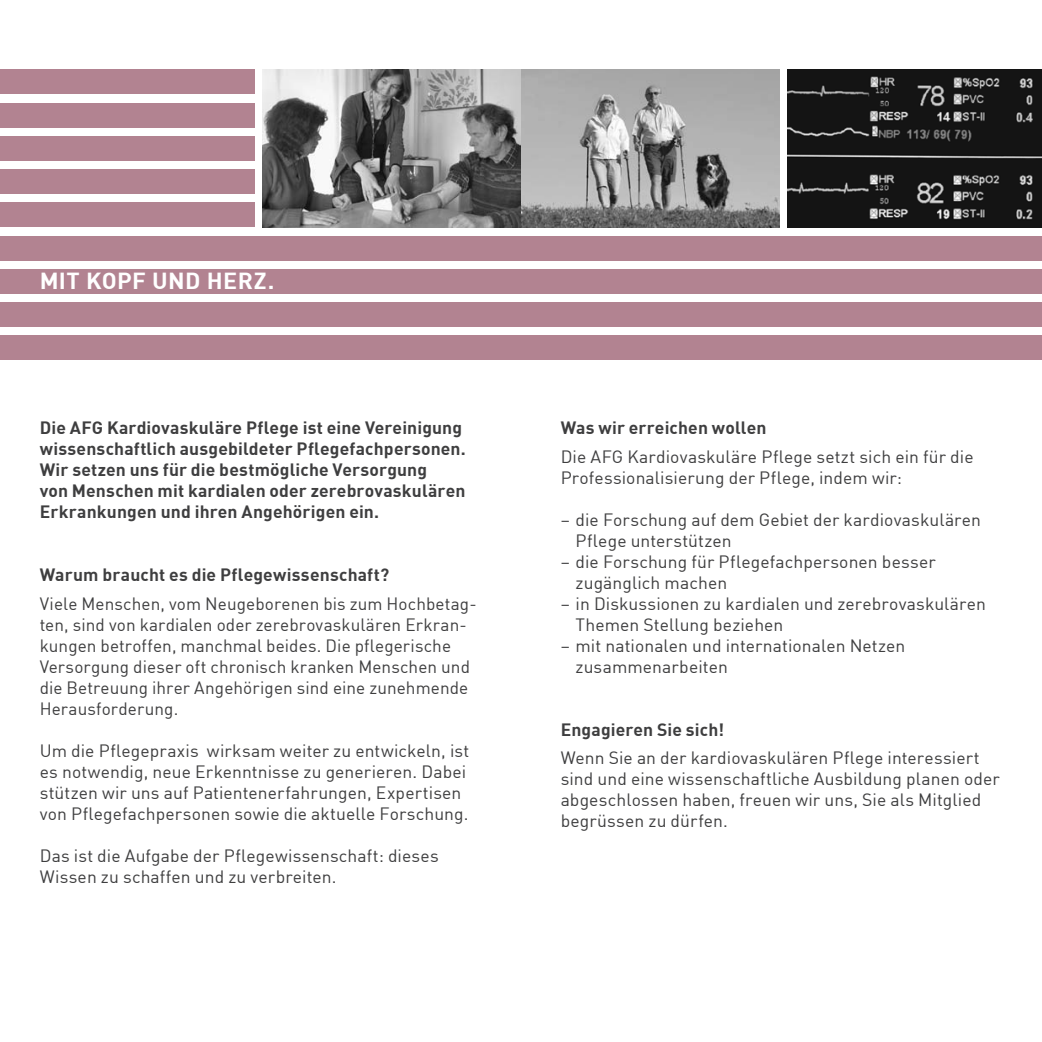
<style>
.page{position:relative;width:1042px;height:1042px;background:#fff}
.page>*{position:absolute;margin:0;border:0;box-sizing:border-box;transform-origin:0 0}
.t1{font:700 22.75px "DIN";letter-spacing:.015em;color:#fff}
.t2{font:17.5px/21px "DIN";letter-spacing:.005em;color:#3e3e3f}
.t3{font:700 17.5px/21px "DIN";letter-spacing:.01em;color:#3e3e3f}
</style>
<div class="page">
<div style="left:0;top:69px;width:254px;height:25px;background:#b28391"></div>
<div style="left:0;top:103px;width:254px;height:24px;background:#b28391"></div>
<div style="left:0;top:136px;width:254px;height:25px;background:#b28391"></div>
<div style="left:0;top:169px;width:254px;height:25px;background:#b28391"></div>
<div style="left:0;top:202px;width:254px;height:25px;background:#b28391"></div>
<div style="left:0;top:236px;width:1042px;height:24px;background:#b28391"></div>
<div style="left:0;top:269px;width:1042px;height:25px;background:#b28391"></div>
<div style="left:0;top:302px;width:1042px;height:25px;background:#b28391"></div>
<div style="left:0;top:335px;width:1042px;height:25px;background:#b28391"></div>
<img style="left:263px;top:69px;width:516px;height:158px">
<img style="left:787px;top:69px;width:255px;height:158px">
<h1 class="t1" style="left:40px;top:266px;width:236px">Mit kopf und herz.</h1>
<p class="t3" style="left:40px;top:417px;width:428px">Die AFG Kardiovaskuläre Pflege ist eine Vereinigung wissenschaftlich ausgebildeter Pflegefachpersonen.<br>Wir setzen uns für die bestmögliche Versorgung<br>von Menschen mit kardialen oder zerebrovaskulären Erkrankungen und ihren Angehörigen ein.</p>
<p class="t3" style="left:40px;top:564px;width:351px">Warum braucht es die Pflegewissenschaft?</p>
<p class="t2" style="left:40px;top:592px;width:438px">Viele Menschen, vom Neugeborenen bis zum Hochbetag&shy;ten, sind von kardialen oder zerebrovaskulären Erkran&shy;kungen betroffen, manchmal beides. Die pflegerische Versorgung dieser oft chronisch kranken Menschen und die Betreuung ihrer Angehörigen sind eine zunehmende Herausforderung.</p>
<p class="t2" style="left:40px;top:739px;width:431px">Um die Pflegepraxis wirksam weiter zu entwickeln, ist es notwendig, neue Erkenntnisse zu generieren. Dabei stützen wir uns auf Patientenerfahrungen, Expertisen von Pflegefachpersonen sowie die aktuelle Forschung.</p>
<p class="t2" style="left:40px;top:844px;width:401px">Das ist die Aufgabe der Pflegewissenschaft: dieses<br>Wissen zu schaffen und zu verbreiten.</p>
<p class="t3" style="left:561px;top:417px;width:207px">Was wir erreichen wollen</p>
<p class="t2" style="left:561px;top:445px;width:414px">Die AFG Kardiovaskuläre Pflege setzt sich ein für die<br>Professionalisierung der Pflege, indem wir:</p>
<p class="t2" style="left:575px;top:508px;width:407px;text-indent:-15px">– die Forschung auf dem Gebiet der kardiovaskulären<br>Pflege unterstützen</p>
<p class="t2" style="left:575px;top:550px;width:362px;text-indent:-15px">– die Forschung für Pflegefachpersonen besser zugänglich machen</p>
<p class="t2" style="left:575px;top:592px;width:412px;text-indent:-15px">– in Diskussionen zu kardialen und zerebrovaskulären<br>Themen Stellung beziehen</p>
<p class="t2" style="left:575px;top:634px;width:331px;text-indent:-15px">– mit nationalen und internationalen Netzen zusammenarbeiten</p>
<p class="t3" style="left:561px;top:718px;width:165px">Engagieren Sie sich!</p>
<p class="t2" style="left:561px;top:747px;width:441px">Wenn Sie an der kardiovaskulären Pflege interessiert sind und eine wissenschaftliche Ausbildung planen oder abgeschlossen haben, freuen wir uns, Sie als Mitglied begrüssen zu dürfen.</p>
</div>
